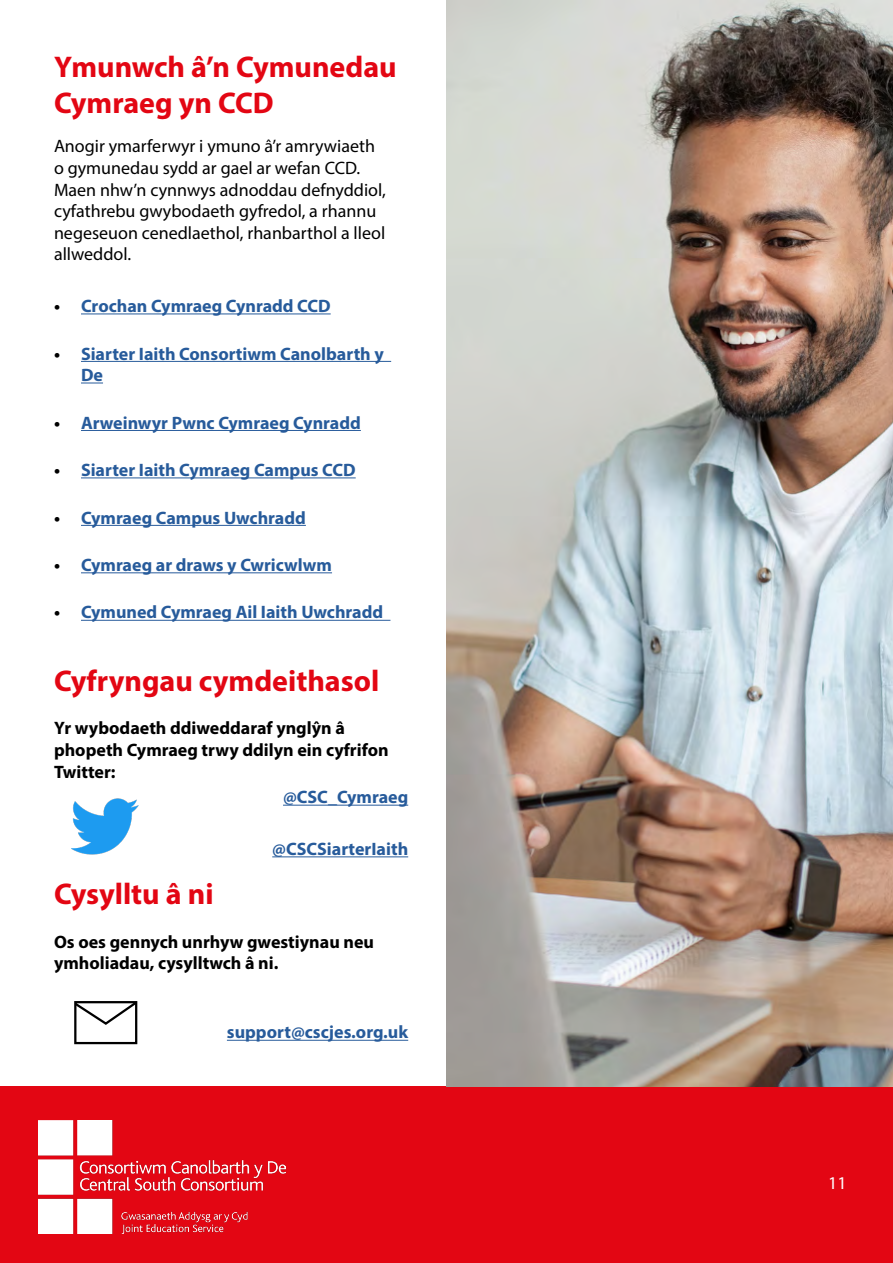
<style>
.page{position:relative;width:893px;height:1263px;background:#fff}
.page>*{position:absolute;margin:0;border:0;box-sizing:border-box;transform-origin:0 0}
.t1{font:700 30px/36px "Myriad Pro";color:#e30613}
.t2{font:700 18px/21.6px "Myriad Pro";color:#275b9b}
.t3{font:18px/21.6px "Myriad Pro";color:#000}
.t4{font:700 18px/21.6px "Myriad Pro";color:#000}
.t5{font:18px "Myriad Pro";color:#fff}
.s1{color:#000}
</style>
<div class="page">
<div style="left:0;top:1086px;width:893px;height:177px;background:#e30613"></div>
<img style="left:38px;top:1120px;width:248px;height:113px">
<hr style="left:81px;top:313px;width:250px;height:1px;background:#275b9b">
<hr style="left:81px;top:361px;width:310px;height:1px;background:#275b9b">
<svg style="left:81px;top:383px;width:22px;height:1px"></svg>
<hr style="left:81px;top:430px;width:280px;height:1px;background:#275b9b">
<hr style="left:81px;top:477px;width:275px;height:1px;background:#275b9b">
<hr style="left:81px;top:525px;width:225px;height:1px;background:#275b9b">
<hr style="left:81px;top:572px;width:251px;height:1px;background:#275b9b">
<hr style="left:81px;top:620px;width:309px;height:1px;background:#275b9b">
<hr style="left:283px;top:805px;width:125px;height:1px;background:#275b9b">
<hr style="left:272px;top:856px;width:136px;height:1px;background:#275b9b">
<hr style="left:227px;top:1040px;width:181px;height:1px;background:#275b9b">
<div style="left:74px;top:1001px;width:63px;height:43px;border:2px solid #000"></div>
<svg style="left:74px;top:1001px;width:64px;height:25px"></svg>
<img style="left:71px;top:799px;width:67px;height:56px">
<img style="left:446px;top:0;width:447px;height:1086px">
<h1 class="t1" style="left:54px;top:47px;width:344px">Ymunwch â’n Cymunedau<br>Cymraeg yn CCD</h1>
<p class="t3" style="left:54px;top:135px;width:333px">Anogir ymarferwyr i ymuno â’r amrywiaeth o gymunedau sydd ar gael ar wefan CCD.<br>Maen nhw’n cynnwys adnoddau defnyddiol, cyfathrebu gwybodaeth gyfredol, a rhannu negeseuon cenedlaethol, rhanbarthol a lleol allweddol.</p>
<p class="t2" style="left:54px;top:295px;width:278px"><span class="s1">•</span> Crochan Cymraeg Cynradd CCD</p>
<p class="t2" style="left:81px;top:342px;width:304px;text-indent:-27px"><span class="s1">•</span> Siarter Iaith Consortiwm Canolbarth y<br>De</p>
<p class="t2" style="left:54px;top:411px;width:308px"><span class="s1">•</span> Arweinwyr Pwnc Cymraeg Cynradd</p>
<p class="t2" style="left:54px;top:459px;width:303px"><span class="s1">•</span> Siarter Iaith Cymraeg Campus CCD</p>
<p class="t2" style="left:54px;top:506px;width:253px"><span class="s1">•</span> Cymraeg Campus Uwchradd</p>
<p class="t2" style="left:54px;top:553px;width:280px"><span class="s1">•</span> Cymraeg ar draws y Cwricwlwm</p>
<p class="t2" style="left:54px;top:601px;width:331px"><span class="s1">•</span> Cymuned Cymraeg Ail Iaith Uwchradd</p>
<h1 class="t1" style="left:54px;top:662px;width:327px">Cyfryngau cymdeithasol</h1>
<p class="t4" style="left:54px;top:717px;width:336px">Yr wybodaeth ddiweddaraf ynglŷn â phopeth Cymraeg trwy ddilyn ein cyfrifon<br>Twitter:</p>
<p class="t2" style="left:283px;top:786px;width:127px">@CSC_Cymraeg</p>
<p class="t2" style="left:272px;top:838px;width:137px">@CSCSiarterIaith</p>
<h1 class="t1" style="left:54px;top:875px;width:161px">Cysylltu â ni</h1>
<p class="t4" style="left:54px;top:930px;width:321px">Os oes gennych unrhyw gwestiynau neu ymholiadau, cysylltwch â ni.</p>
<p class="t2" style="left:227px;top:1021px;width:183px">support@cscjes.org.uk</p>
<p class="t5" style="left:828px;top:1172px;width:20px">11</p>
</div>
